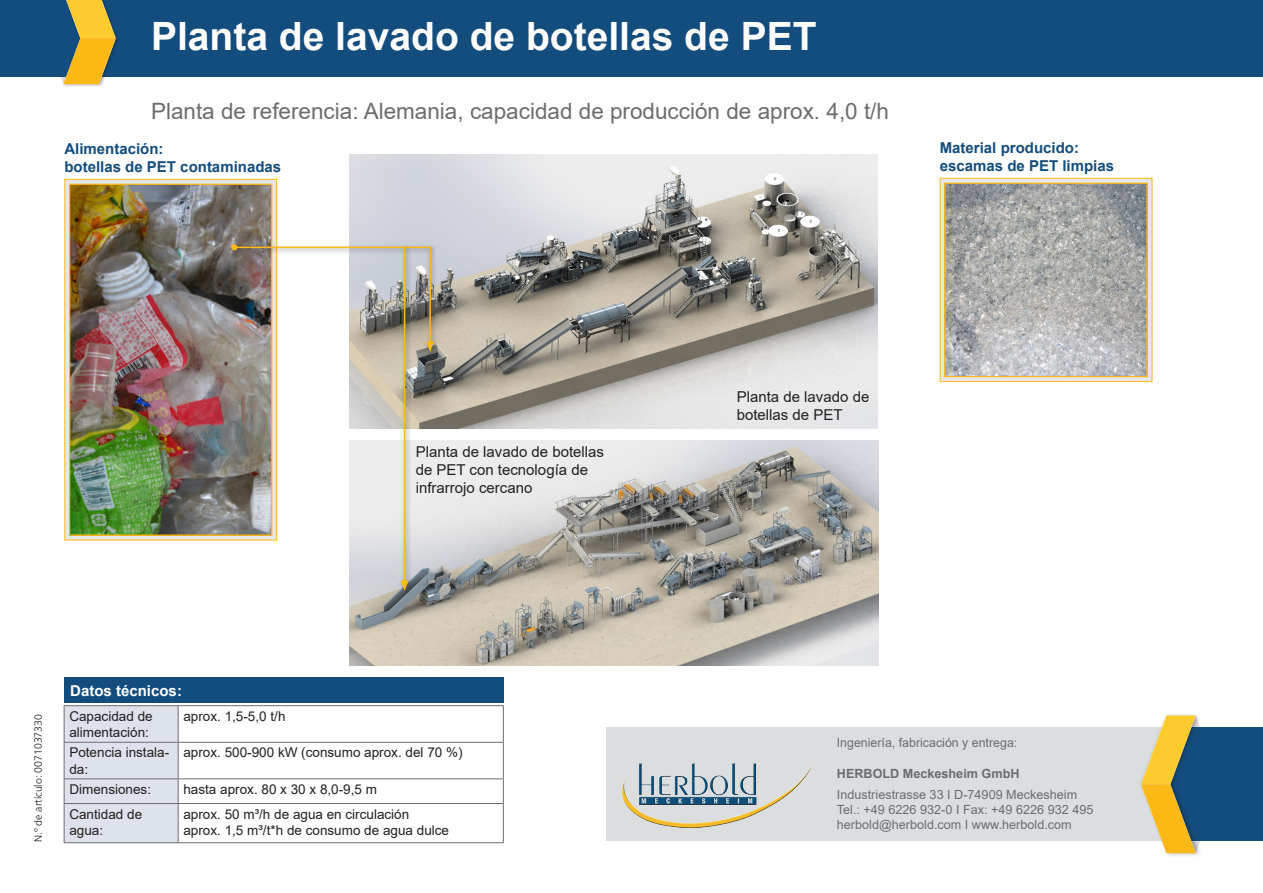
<style>
.page{position:relative;width:1263px;height:893px;background:#fff}
.page>*{position:absolute;margin:0;border:0;box-sizing:border-box;transform-origin:0 0}
.t1{font:700 39px "Arial";color:#fff}
.t2{font:22.5px "Arial";color:#6c6d70}
.t3{font:15px/18px "Arial";color:#231f20}
.t4{font:700 15px/18px "Arial";color:#134d7e}
.t5{font:700 15px "Arial";color:#fff}
.t6{font:13.5px/16.2px "Arial";color:#231f20}
.t7{font:12.6px/15.1px "Arial";color:#6c6d70}
.t8{font:700 12.6px "Arial";color:#6c6d70}
.t9{font:300 10.5px "Frutiger LT Pro";color:#231f20}
</style>
<div class="page">
<img style="left:349px;top:155px;width:529px;height:274px">
<img style="left:349px;top:440px;width:529px;height:225px">
<svg style="left:940px;top:178px;width:212px;height:204px;background:#e6d9b7"></svg>
<img style="left:947px;top:185px;width:198px;height:190px">
<div style="left:944px;top:183px;width:203px;height:194px;border:1px solid #fcb814"></div>
<div style="left:0;top:0;width:1263px;height:77px;background:#134d7e"></div>
<div style="left:606px;top:728px;width:587px;height:113px;background:#dcdddf"></div>
<div style="left:1167px;top:728px;width:96px;height:113px;background:#134d7e"></div>
<div style="left:1138px;top:712px;width:63px;height:79px;background:#231f20;opacity:.4"></div>
<div style="left:1139px;top:779px;width:63px;height:79px;background:#231f20;opacity:.4"></div>
<svg style="left:1141px;top:715px;width:80px;height:138px"></svg>
<div style="left:62px;top:35px;width:58px;height:52px;background:#231f20;opacity:.4"></div>
<svg style="left:61px;top:0;width:55px;height:84px"></svg>
<svg style="left:64px;top:179px;width:213px;height:361px;background:#ddd2b1"></svg>
<img style="left:72px;top:186px;width:198px;height:347px">
<div style="left:69px;top:184px;width:203px;height:352px;border:1px solid #fcb814"></div>
<hr style="left:64px;top:705px;width:114px;height:1px;background:#6c6d70">
<hr style="left:178px;top:705px;width:326px;height:1px;background:#6c6d70">
<hr style="left:503px;top:706px;width:1px;height:36px;background:#6c6d70">
<hr style="left:178px;top:742px;width:326px;height:1px;background:#6c6d70">
<hr style="left:503px;top:743px;width:1px;height:35px;background:#6c6d70">
<hr style="left:178px;top:778px;width:326px;height:1px;background:#6c6d70">
<div style="left:64px;top:706px;width:115px;height:136px;background:#dee2ec"></div>
<svg style="left:503px;top:779px;width:1px;height:24px"></svg>
<hr style="left:64px;top:803px;width:114px;height:1px;background:#6c6d70">
<hr style="left:64px;top:804px;width:1px;height:38px;background:#6c6d70">
<hr style="left:178px;top:803px;width:326px;height:1px;background:#6c6d70">
<hr style="left:178px;top:804px;width:1px;height:38px;background:#6c6d70">
<hr style="left:503px;top:804px;width:1px;height:38px;background:#6c6d70">
<hr style="left:64px;top:842px;width:114px;height:1px;background:#6c6d70">
<hr style="left:178px;top:842px;width:326px;height:1px;background:#6c6d70">
<div style="left:64px;top:677px;width:439px;height:25px;background:#134d7e"></div>
<div style="left:228px;top:242px;width:209px;height:14px;background:#231f20;opacity:.5"></div>
<hr style="left:234px;top:247px;width:197px;height:1px;background:#fcb814">
<svg style="left:231px;top:244px;width:6px;height:6px"></svg>
<div style="left:423px;top:244px;width:17px;height:113px;background:#231f20;opacity:.5"></div>
<hr style="left:429px;top:247px;width:2px;height:97px;background:#fcb814">
<svg style="left:426px;top:342px;width:8px;height:10px"></svg>
<div style="left:398px;top:244px;width:16px;height:352px;background:#231f20;opacity:.5"></div>
<hr style="left:404px;top:247px;width:1px;height:336px;background:#fcb814">
<svg style="left:401px;top:581px;width:7px;height:10px"></svg>
<img style="left:622px;top:763px;width:191px;height:64px">
<h1 class="t1" style="left:151px;top:9px;width:667px">Planta de lavado de botellas de PET</h1>
<h2 class="t2" style="left:151px;top:96px;width:739px">Planta de referencia: Alemania, capacidad de producción de aprox. 4,0 t/h</h2>
<p class="t4" style="left:64px;top:140px;width:218px">Alimentación:<br>botellas de PET contaminadas</p>
<p class="t4" style="left:940px;top:139px;width:176px">Material producido: escamas de PET limpias</p>
<p class="t3" style="left:416px;top:443px;width:190px">Planta de lavado de botellas de PET con tecnología de infrarrojo cercano</p>
<p class="t9" style="left:32px;top:842px;width:130px;rotate:-90deg">N.º de artículo: 0071037330</p>
<p class="t5" style="left:70px;top:680px;width:113px">Datos técnicos:</p>
<p class="t6" style="left:69px;top:708px;width:85px">Capacidad de alimentación:</p>
<p class="t6" style="left:183px;top:708px;width:104px">aprox. 1,5-5,0 t/h</p>
<p class="t6" style="left:69px;top:744px;width:101px">Potencia instala&shy;da:</p>
<p class="t6" style="left:183px;top:744px;width:281px">aprox. 500-900 kW (consumo aprox. del 70 %)</p>
<p class="t6" style="left:69px;top:781px;width:83px">Dimensiones:</p>
<p class="t6" style="left:183px;top:781px;width:195px">hasta aprox. 80 x 30 x 8,0-9,5 m</p>
<p class="t6" style="left:69px;top:806px;width:74px">Cantidad de agua:</p>
<p class="t6" style="left:183px;top:806px;width:267px">aprox. 50 m³/h de agua en circulación aprox. 1,5 m³/t*h de consumo de agua dulce</p>
<p class="t3" style="left:737px;top:387px;width:134px">Planta de lavado de botellas de PET</p>
<p class="t7" style="left:837px;top:735px;width:182px">Ingeniería, fabricación y entrega:</p>
<p class="t8" style="left:837px;top:764px;width:184px">HERBOLD Meckesheim GmbH</p>
<p class="t7" style="left:837px;top:787px;width:258px">Industriestrasse 33 I D-74909 Meckesheim<br>Tel.: +49 6226 932-0 I Fax: +49 6226 932 495 herbold@herbold.com I www.herbold.com</p>
</div>
